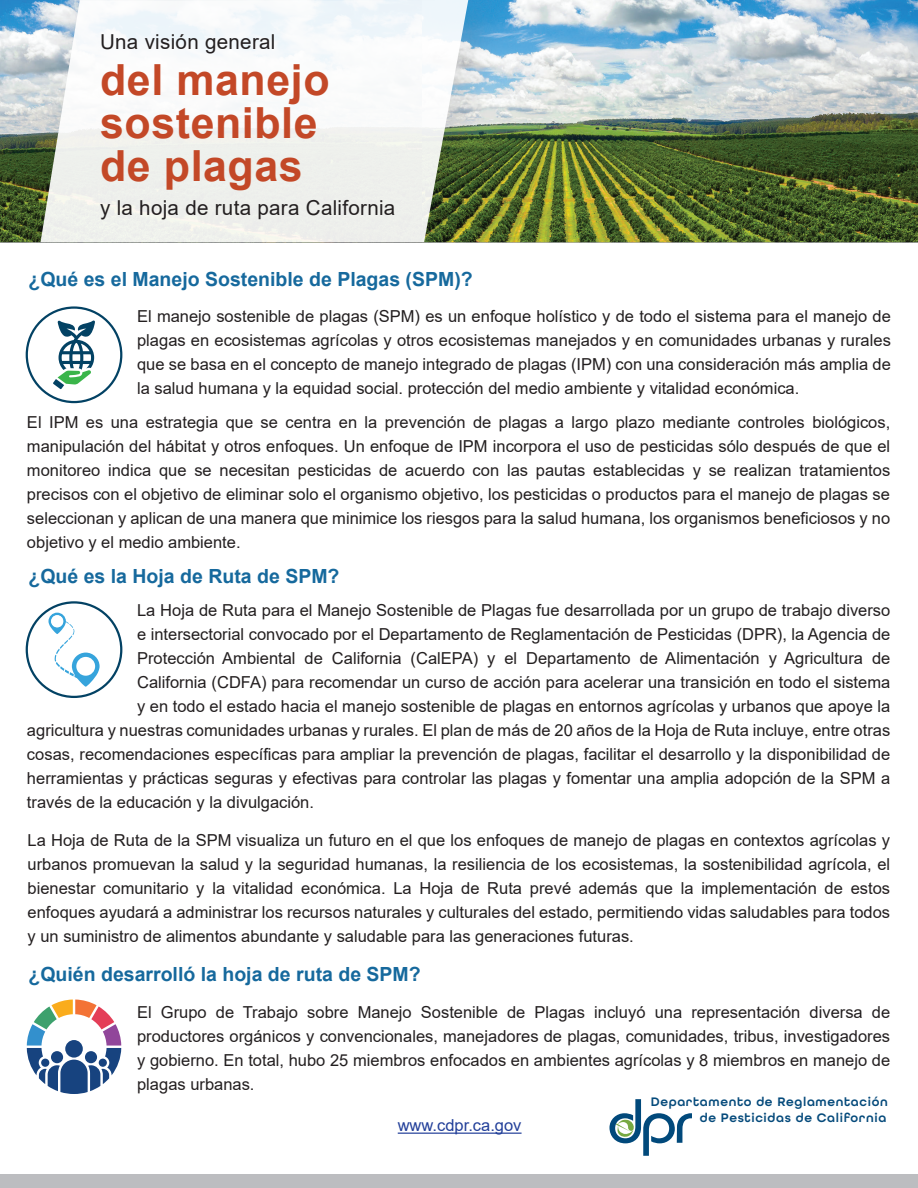
<style>
.page{position:relative;width:918px;height:1188px;background:#fff}
.page>*{position:absolute;margin:0;border:0;box-sizing:border-box;transform-origin:0 0}
.t1{font:700 42.9px/42.9px "Arial";letter-spacing:.015em;color:#c34827}
.t2{font:20.55px "Arial";letter-spacing:.015em;color:#231f20}
.t3{font:700 19.5px "Arial";color:#16699d}
.t4{font:16.5px/24px "Arial";color:#231f20;text-align:justify}
.t5{font:16.5px "Arial";color:#223f99}
.t6{font:600 13.05px/16.5px "All Round Gothic";letter-spacing:.05em;color:#054a7b;text-align:right}
</style>
<div class="page">
<img style="left:520px;top:0;width:398px;height:242px">
<img style="left:0;top:0;width:10px;height:242px">
<img style="left:10px;top:0;width:510px;height:242px">
<svg style="left:40px;top:0;width:428px;height:242px"></svg>
<hr style="left:0;top:242px;width:918px;height:1px;background:#a8a9ad">
<div style="left:26px;top:306px;width:96px;height:97px;border:2px solid #034264;border-radius:50%"></div>
<svg style="left:53px;top:320px;width:42px;height:69px"></svg>
<div style="left:26px;top:601px;width:96px;height:97px;border:2px solid #034264;border-radius:50%"></div>
<svg style="left:48px;top:613px;width:52px;height:74px"></svg>
<div style="left:51px;top:615px;width:12px;height:12px;background:#fff;border-radius:50%"></div>
<svg style="left:27px;top:1000px;width:94px;height:94px"></svg>
<div style="left:0;top:1174px;width:918px;height:14px;background:#bcbdc0"></div>
<hr style="left:398px;top:1133px;width:124px;height:1px;background:#223f99">
<svg style="left:609px;top:1099px;width:83px;height:57px"></svg>
<h1 class="t2" style="left:100px;top:28px;width:177px">Una visión general</h1>
<h1 class="t1" style="left:100px;top:59px;width:231px">del manejo sostenible de plagas</h1>
<h1 class="t2" style="left:100px;top:193px;width:297px">y la hoja de ruta para California</h1>
<h2 class="t3" style="left:28px;top:266px;width:446px">¿Qué es el Manejo Sostenible de Plagas (SPM)?</h2>
<p class="t4" style="left:137px;top:304px;width:755px">El manejo sostenible de plagas (SPM) es un enfoque holístico y de todo el sistema para el manejo de plagas en ecosistemas agrícolas y otros ecosistemas manejados y en comunidades urbanas y rurales que se basa en el concepto de manejo integrado de plagas (IPM) con una consideración más amplia de la salud humana y la equidad social. protección del medio ambiente y vitalidad económica.</p>
<p class="t4" style="left:27px;top:410px;width:865px">El IPM es una estrategia que se centra en la prevención de plagas a largo plazo mediante controles biológicos, manipulación del hábitat y otros enfoques. Un enfoque de IPM incorpora el uso de pesticidas sólo después de que el monitoreo indica que se necesitan pesticidas de acuerdo con las pautas establecidas y se realizan tratamientos precisos con el objetivo de eliminar solo el organismo objetivo, los pesticidas o productos para el manejo de plagas se seleccionan y aplican de una manera que minimice los riesgos para la salud humana, los organismos beneficiosos y no objetivo y el medio ambiente.</p>
<h2 class="t3" style="left:28px;top:563px;width:313px">¿Qué es la Hoja de Ruta de SPM?</h2>
<p class="t4" style="left:137px;top:598px;width:755px">La Hoja de Ruta para el Manejo Sostenible de Plagas fue desarrollada por un grupo de trabajo diverso</p>
<p class="t4" style="left:137px;top:622px;width:755px">e intersectorial convocado por el Departamento de Reglamentación de Pesticidas (DPR), la Agencia de</p>
<p class="t4" style="left:137px;top:646px;width:755px">Protección Ambiental de California (CalEPA) y el Departamento de Alimentación y Agricultura de</p>
<p class="t4" style="left:137px;top:670px;width:755px">California (CDFA) para recomendar un curso de acción para acelerar una transición en todo el sistema</p>
<p class="t4" style="left:137px;top:694px;width:755px">y en todo el estado hacia el manejo sostenible de plagas en entornos agrícolas y urbanos que apoye la</p>
<p class="t4" style="left:27px;top:718px;width:865px">agricultura y nuestras comunidades urbanas y rurales. El plan de más de 20 años de la Hoja de Ruta incluye, entre otras</p>
<p class="t4" style="left:27px;top:742px;width:865px">cosas, recomendaciones específicas para ampliar la prevención de plagas, facilitar el desarrollo y la disponibilidad de</p>
<p class="t4" style="left:27px;top:766px;width:865px">herramientas y prácticas seguras y efectivas para controlar las plagas y fomentar una amplia adopción de la SPM a</p>
<p class="t4" style="left:27px;top:790px;width:289px">través de la educación y la divulgación.</p>
<p class="t4" style="left:28px;top:828px;width:864px">La Hoja de Ruta de la SPM visualiza un futuro en el que los enfoques de manejo de plagas en contextos agrícolas y urbanos promuevan la salud y la seguridad humanas, la resiliencia de los ecosistemas, la sostenibilidad agrícola, el bienestar comunitario y la vitalidad económica. La Hoja de Ruta prevé además que la implementación de estos enfoques ayudará a administrar los recursos naturales y culturales del estado, permitiendo vidas saludables para todos y un suministro de alimentos abundante y saludable para las generaciones futuras.</p>
<h2 class="t3" style="left:28px;top:960px;width:394px">¿Quién desarrolló la hoja de ruta de SPM?</h2>
<p class="t4" style="left:137px;top:1000px;width:755px">El Grupo de Trabajo sobre Manejo Sostenible de Plagas incluyó una representación diversa de productores orgánicos y convencionales, manejadores de plagas, comunidades, tribus, investigadores y gobierno. En total, hubo 25 miembros enfocados en ambientes agrícolas y 8 miembros en manejo de plagas urbanas.</p>
<p class="t5" style="left:398px;top:1114px;width:125px">www.cdpr.ca.gov</p>
<p class="t6" style="left:651px;top:1093px;width:238px">Departamento de Reglamentación de Pesticidas de California</p>
</div>
